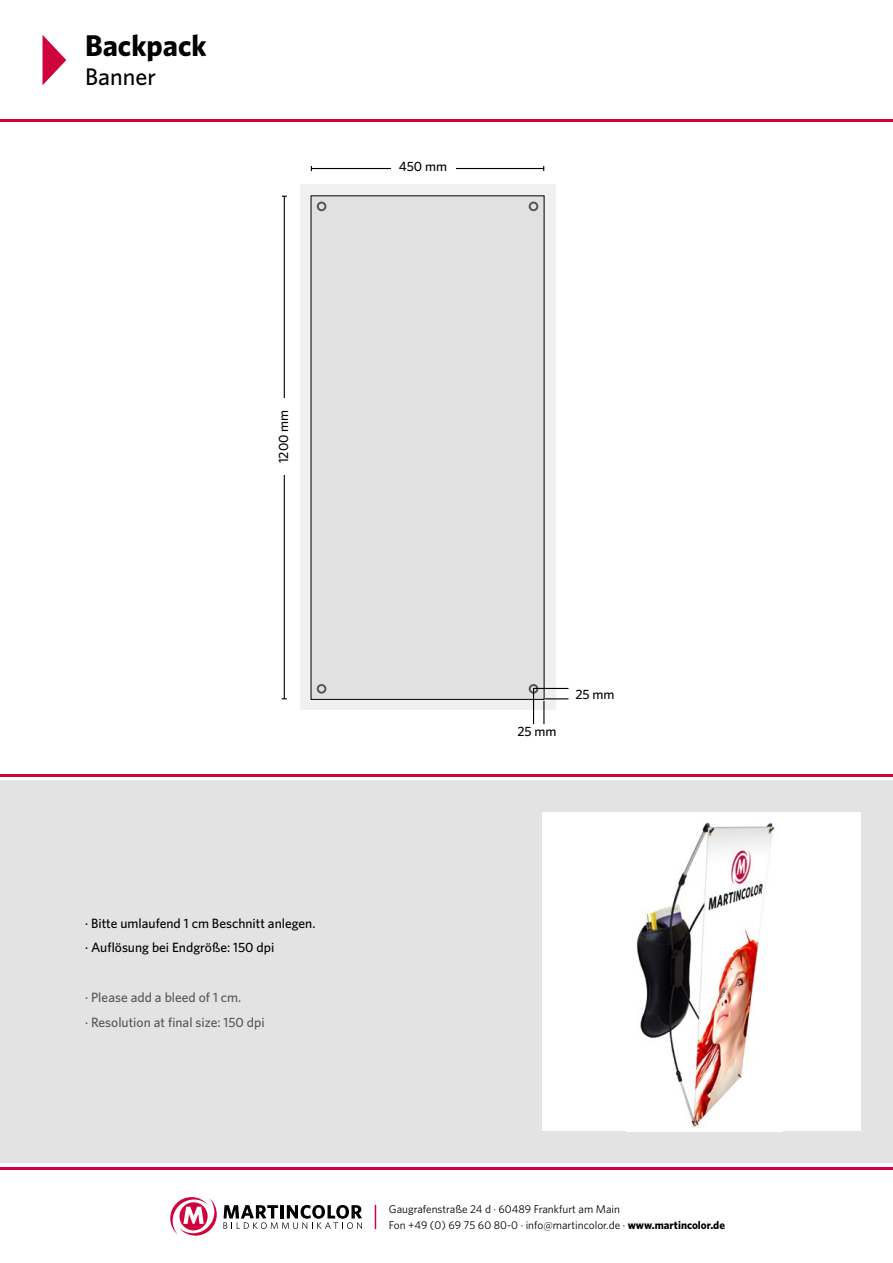
<style>
.page{position:relative;width:893px;height:1263px;background:#fff}
.page>*{position:absolute;margin:0;border:0;box-sizing:border-box;transform-origin:0 0}
.t1{font:700 30px "Whitney";color:#000}
.t2{font:500 24px "Whitney";color:#000}
.t3{font:500 13.5px/24.8px "Whitney";color:#000}
.t4{font:500 13.5px/24.8px "Whitney";color:#575756}
.t5{font:11.25px/16px "Whitney";color:#000}
.s1{font-weight:700}
</style>
<div class="page">
<div style="left:0;top:780px;width:893px;height:383px;background:#e3e3e3"></div>
<hr style="left:0;top:119px;width:893px;height:2px;background:#d0043c">
<hr style="left:0;top:774px;width:893px;height:2px;background:#d0043c">
<hr style="left:0;top:1167px;width:893px;height:2px;background:#d0043c">
<svg style="left:223px;top:1205px;width:139px;height:24px"></svg>
<svg style="left:170px;top:1197px;width:47px;height:38px"></svg>
<svg style="left:375px;top:1205px;width:1px;height:24px"></svg>
<div style="left:542px;top:812px;width:319px;height:319px;background:#fff"></div>
<img style="left:636px;top:822px;width:139px;height:306px">
<svg style="left:43px;top:35px;width:23px;height:50px"></svg>
<hr style="left:311px;top:168px;width:233px;height:1px;background:#000">
<hr style="left:284px;top:196px;width:1px;height:503px;background:#000">
<div style="left:300px;top:185px;width:256px;height:525px;background:#f0f0f0"></div>
<div style="left:311px;top:196px;width:233px;height:503px;background:#e1e1e1"></div>
<div style="left:275px;top:398px;width:15px;height:77px;background:#fff"></div>
<div style="left:391px;top:158px;width:64px;height:16px;background:#fff"></div>
<div style="left:317px;top:202px;width:9px;height:9px;border:2px solid #575756;border-radius:50%"></div>
<div style="left:529px;top:202px;width:9px;height:9px;border:2px solid #575756;border-radius:50%"></div>
<div style="left:317px;top:684px;width:9px;height:10px;border:2px solid #575756;border-radius:50%"></div>
<div style="left:529px;top:684px;width:9px;height:10px;border:2px solid #575756;border-radius:50%"></div>
<svg style="left:543px;top:698px;width:25px;height:26px"></svg>
<hr style="left:533px;top:688px;width:1px;height:36px;background:#000">
<hr style="left:533px;top:688px;width:35px;height:1px;background:#000">
<h1 class="t1" style="left:85px;top:27px;width:123px">Backpack</h1>
<h2 class="t2" style="left:85px;top:62px;width:72px">Banner</h2>
<p class="t3" style="left:399px;top:154px;width:50px">450 mm</p>
<p class="t3" style="left:271px;top:463px;width:55px;rotate:-90deg">1200 mm</p>
<p class="t3" style="left:85px;top:910px;width:232px">· Bitte umlaufend 1 cm Beschnitt anlegen. · Auflösung bei Endgröße: 150 dpi</p>
<p class="t4" style="left:85px;top:984px;width:181px">· Please add a bleed of 1 cm.<br>· Resolution at final size: 150 dpi</p>
<p class="t3" style="left:517px;top:719px;width:41px">25 mm</p>
<p class="t3" style="left:575px;top:681px;width:41px">25 mm</p>
<p class="t5" style="left:389px;top:1200px;width:338px">Gaugrafenstraße 24 d · 60489 Frankfurt am Main<br>Fon +49 (0) 69 75 60 80-0 · info@martincolor.de · <span class="s1">www.martincolor.de</span></p>
</div>
